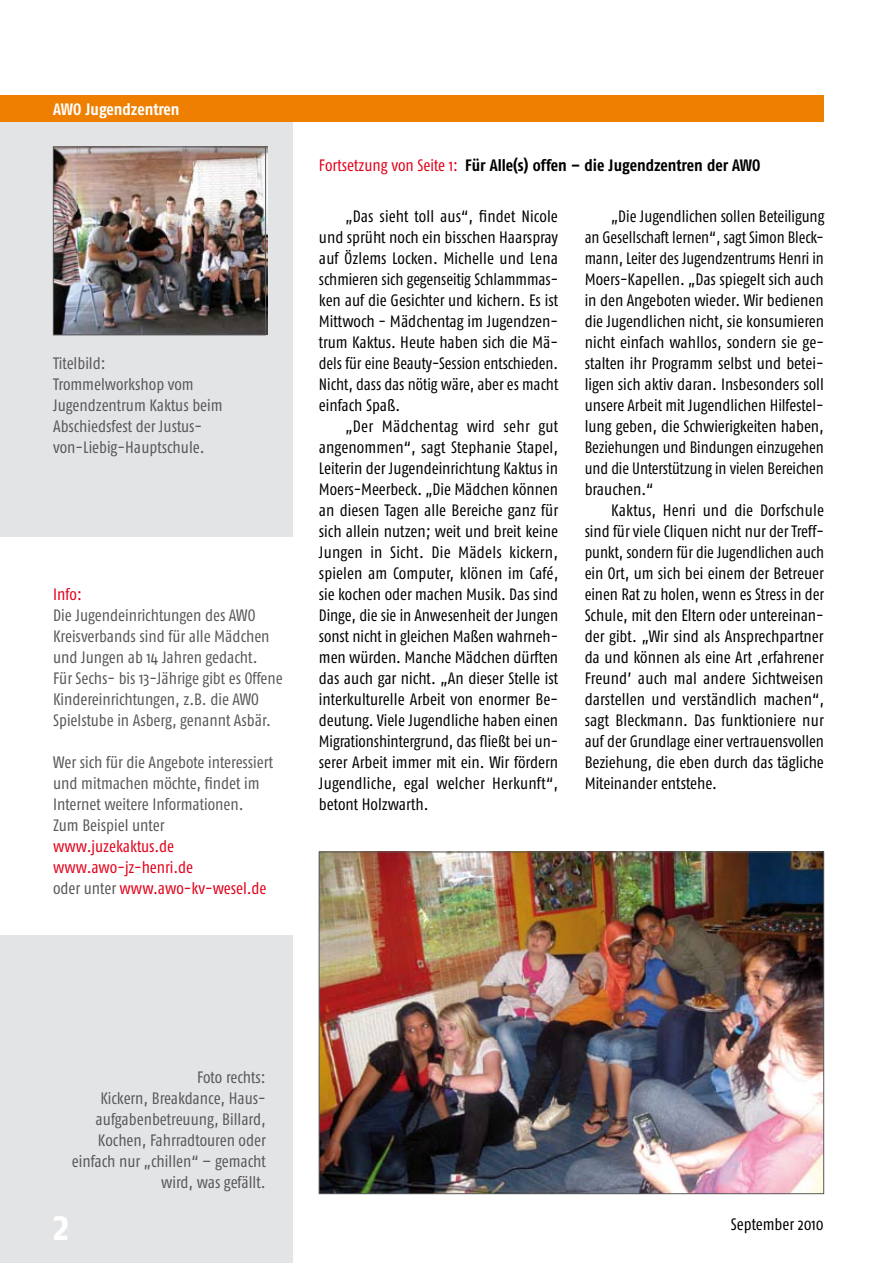
<style>
.page{position:relative;width:893px;height:1263px;background:#fff}
.page>*{position:absolute;margin:0;border:0;box-sizing:border-box;transform-origin:0 0}
.t1{font:700 42px "Fago Co";color:#fff}
.t2{font:16.5px/21px "Fago Co";color:#000;text-align:justify}
.t3{font:16.5px/21px "Fago Co";color:#58585a}
.t4{font:16.5px/21px "Fago Co";color:#e2001a}
.t5{font:700 16.5px "Fago Co";color:#000}
.t6{font:700 16.5px "Fago Co";letter-spacing:-.005em;color:#fff}
.s1{color:#58585a}
.s2{font-weight:400;color:#e2001a}
</style>
<div class="page">
<div style="left:0;top:1188px;width:292px;height:75px;background:#e3e4e5"></div>
<div style="left:0;top:117px;width:292px;height:420px;background:#e3e4e5"></div>
<div style="left:0;top:936px;width:292px;height:258px;background:#e3e4e5"></div>
<div style="left:0;top:96px;width:824px;height:26px;background:#ee7f00"></div>
<img style="left:55px;top:147px;width:212px;height:188px">
<div style="left:53px;top:147px;width:213px;height:188px;border:1px solid #58585a"></div>
<img style="left:321px;top:854px;width:501px;height:338px">
<p class="t6" style="left:53px;top:99px;width:128px">AWO Jugendzentren</p>
<p class="t3" style="left:53px;top:352px;width:171px">Titelbild:<br>Trommelworkshop vom<br>Jugendzentrum Kaktus beim<br>Abschiedsfest der Justus&shy;von-Liebig-Hauptschule.</p>
<p class="t4" style="left:53px;top:583px;width:30px">Info:</p>
<p class="t3" style="left:53px;top:604px;width:231px">Die Jugendeinrichtungen des AWO Kreisverbands sind für alle Mädchen und Jungen ab 14 Jahren gedacht.<br>Für Sechs- bis 13-Jährige gibt es Offene Kindereinrichtungen, z.B. die AWO Spielstube in Asberg, genannt Asbär.</p>
<p class="t3" style="left:53px;top:751px;width:222px">Wer sich für die Angebote interessiert und mitmachen möchte, findet im<br>Internet weitere Informationen.<br>Zum Beispiel unter</p>
<p class="t4" style="left:53px;top:835px;width:215px">www.juzekaktus.de www.awo-jz-henri.de<br><span class="s1">oder unter</span> www.awo-kv-wesel.de</p>
<p class="t5" style="left:319px;top:155px;width:443px"><span class="s2">Fortsetzung von Seite 1:</span> Für Alle(s) offen – die Jugendzentren der AWO</p>
<p class="t2" style="left:319px;top:205px;width:241px;text-indent:27px">„Das sieht toll aus“, findet Nicole und sprüht noch ein bisschen Haarspray auf Özlems Locken. Michelle und Lena schmieren sich gegenseitig Schlammmas&shy;ken auf die Gesichter und kichern. Es ist Mittwoch - Mädchentag im Jugendzen&shy;trum Kaktus. Heute haben sich die Mä&shy;dels für eine Beauty-Session entschieden.<br>Nicht, dass das nötig wäre, aber es macht einfach Spaß.</p>
<p class="t2" style="left:319px;top:415px;width:241px;text-indent:27px">„Der Mädchentag wird sehr gut angenommen“, sagt Stephanie Stapel, Leiterin der Jugendeinrichtung Kaktus in Moers-Meerbeck. „Die Mädchen können an diesen Tagen alle Bereiche ganz für sich allein nutzen; weit und breit keine Jungen in Sicht. Die Mädels kickern, spielen am Computer, klönen im Café, sie kochen oder machen Musik. Das sind Dinge, die sie in Anwesenheit der Jungen sonst nicht in gleichen Maßen wahrneh&shy;men würden. Manche Mädchen dürften das auch gar nicht. „An dieser Stelle ist interkulturelle Arbeit von enormer Be&shy;deutung. Viele Jugendliche haben einen Migrationshintergrund, das fließt bei un&shy;serer Arbeit immer mit ein. Wir fördern Jugendliche, egal welcher Herkunft“, betont Holzwarth.</p>
<p class="t2" style="left:585px;top:205px;width:241px;text-indent:27px">„Die Jugendlichen sollen Beteiligung an Gesellschaft lernen“, sagt Simon Bleck&shy;mann, Leiter des Jugendzentrums Henri in Moers-Kapellen. „Das spiegelt sich auch in den Angeboten wieder. Wir bedienen die Jugendlichen nicht, sie konsumieren nicht einfach wahllos, sondern sie ge&shy;stalten ihr Programm selbst und betei&shy;ligen sich aktiv daran. Insbesonders soll unsere Arbeit mit Jugendlichen Hilfestel&shy;lung geben, die Schwierigkeiten haben, Beziehungen und Bindungen einzugehen und die Unterstützung in vielen Bereichen brauchen.“</p>
<p class="t2" style="left:585px;top:499px;width:241px;text-indent:27px">Kaktus, Henri und die Dorfschule sind für viele Cliquen nicht nur der Treff&shy;punkt, sondern für die Jugendlichen auch ein Ort, um sich bei einem der Betreuer einen Rat zu holen, wenn es Stress in der Schule, mit den Eltern oder untereinan&shy;der gibt. „Wir sind als Ansprechpartner da und können als eine Art ,erfahrener Freund’ auch mal andere Sichtweisen darstellen und verständlich machen“, sagt Bleckmann. Das funktioniere nur auf der Grundlage einer vertrauensvollen Beziehung, die eben durch das tägliche Miteinander entstehe.</p>
<p class="t3" style="left:72px;top:1066px;width:195px;text-align:right">Foto rechts:<br>Kickern, Breakdance, Haus&shy;aufgabenbetreuung, Billard,<br>Kochen, Fahrradtouren oder einfach nur „chillen“ – gemacht wird, was gefällt.</p>
<h1 class="t1" style="left:53px;top:1201px;width:18px">2</h1>
<p class="t2" style="left:731px;top:1213px;width:94px">September 2010</p>
</div>
